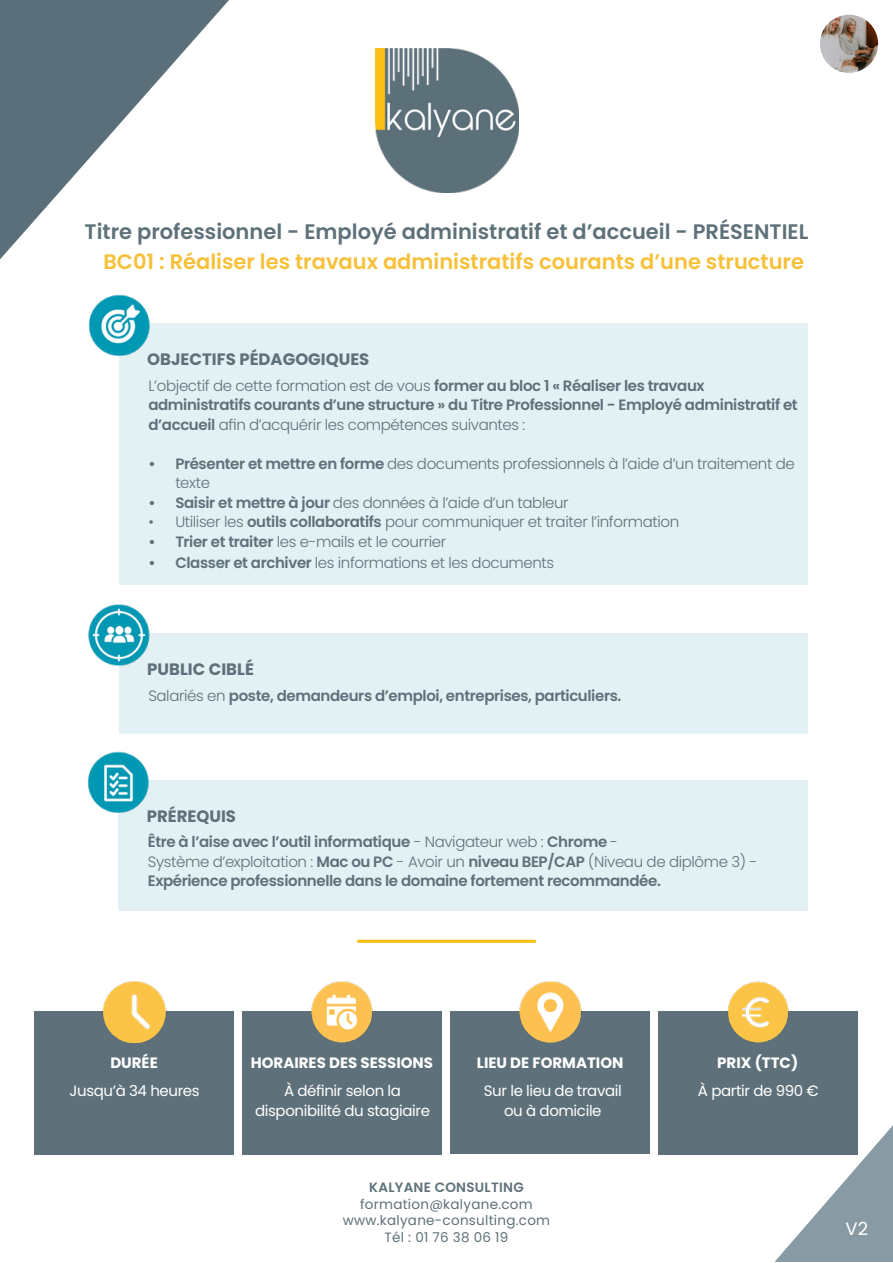
<style>
.page{position:relative;width:893px;height:1263px;background:#fff}
.page>*{position:absolute;margin:0;border:0;box-sizing:border-box;transform-origin:0 0}
.t1{font:600 21px "Poppins";color:#5e717a}
.t2{font:600 21px "Poppins";color:#f7c039}
.t3{font:18px "Poppins";color:#fff}
.t4{font:700 16.5px "Poppins";color:#5e717a}
.t5{font:600 15px/19.5px "Poppins";letter-spacing:-.025em;color:#5e717a}
.t6{font:300 15px/19.5px "Poppins";letter-spacing:-.025em;color:#5e717a}
.t7{font:15px/19.5px "Poppins";letter-spacing:-.025em;color:#fff;text-align:center}
.t8{font:700 15px "Poppins";color:#fff}
.t9{font:13.5px/16.5px "Poppins";letter-spacing:.02em;color:#5e717a;text-align:center}
.t10{font:600 13.5px "Poppins";letter-spacing:.02em;color:#5e717a}
.s1{font-weight:300}
.s2{font-weight:600}
</style>
<div class="page">
<div style="left:119px;top:323px;width:688px;height:261px;background:#e3f0f4"></div>
<img style="left:89px;top:295px;width:61px;height:61px">
<div style="left:119px;top:633px;width:688px;height:100px;background:#e3f0f4"></div>
<img style="left:88px;top:605px;width:62px;height:61px">
<div style="left:118px;top:780px;width:690px;height:130px;background:#e3f0f4"></div>
<img style="left:88px;top:751px;width:61px;height:62px">
<hr style="left:357px;top:940px;width:179px;height:3px;background:#fcbe0e">
<svg style="left:774px;top:1125px;width:119px;height:137px"></svg>
<svg style="left:0;top:0;width:229px;height:259px"></svg>
<img style="left:375px;top:49px;width:144px;height:143px">
<img style="left:820px;top:15px;width:58px;height:58px;border-radius:29px">
<div style="left:35px;top:1011px;width:199px;height:144px;background:#5e717a"></div>
<img style="left:102px;top:981px;width:65px;height:61px">
<div style="left:243px;top:1011px;width:199px;height:144px;background:#5e717a"></div>
<img style="left:311px;top:981px;width:62px;height:61px">
<div style="left:451px;top:1011px;width:199px;height:143px;background:#5e717a"></div>
<img style="left:519px;top:981px;width:63px;height:61px">
<div style="left:658px;top:1011px;width:199px;height:144px;background:#5e717a"></div>
<img style="left:727px;top:981px;width:62px;height:61px">
<h1 class="t1" style="left:85px;top:219px;width:725px">Titre professionnel - Employé administratif et d’accueil - PRÉSENTIEL</h1>
<h1 class="t2" style="left:103px;top:249px;width:702px">BC01 : Réaliser les travaux administratifs courants d’une structure</h1>
<p class="t4" style="left:147px;top:350px;width:224px">OBJECTIFS PÉDAGOGIQUES</p>
<p class="t5" style="left:148px;top:376px;width:651px"><span class="s1">L’objectif de cette formation est de vous</span> former au bloc 1 « Réaliser les travaux administratifs courants d’une structure » du Titre Professionnel - Employé administratif et d’accueil <span class="s1">afin d’acquérir les compétences suivantes :</span></p>
<p class="t6" style="left:175px;top:454px;width:621px;text-indent:-27px"><span class="s2">• Présenter et mettre en forme</span> des documents professionnels à l’aide d’un traitement de texte</p>
<p class="t6" style="left:148px;top:493px;width:422px"><span class="s2">• Saisir et mettre à jour</span> des données à l’aide d’un tableur</p>
<p class="t6" style="left:148px;top:512px;width:532px">• Utiliser les <span class="s2">outils collaboratifs</span> pour communiquer et traiter l’information</p>
<p class="t6" style="left:148px;top:532px;width:299px"><span class="s2">• Trier et traiter</span> les e-mails et le courrier</p>
<p class="t6" style="left:148px;top:553px;width:407px"><span class="s2">• Classer et archiver</span> les informations et les documents</p>
<p class="t4" style="left:147px;top:660px;width:108px">PUBLIC CIBLÉ</p>
<p class="t5" style="left:148px;top:686px;width:475px"><span class="s1">Salariés en</span> poste, demandeurs d’emploi, entreprises, particuliers.</p>
<p class="t4" style="left:147px;top:807px;width:91px">PRÉREQUIS</p>
<p class="t5" style="left:148px;top:832px;width:611px">Être à l’aise avec l’outil informatique <span class="s1">- Navigateur web :</span> Chrome <span class="s1">-<br>Système d’exploitation :</span> Mac ou PC <span class="s1">- Avoir un</span> niveau BEP/CAP <span class="s1">(Niveau de diplôme 3) -<br></span>Expérience professionnelle dans le domaine fortement recommandée.</p>
<p class="t8" style="left:110px;top:1054px;width:49px">DURÉE</p>
<p class="t7" style="left:70px;top:1081px;width:132px">Jusqu’à 34 heures</p>
<p class="t8" style="left:251px;top:1054px;width:184px">HORAIRES DES SESSIONS</p>
<p class="t7" style="left:255px;top:1081px;width:177px">À définir selon la disponibilité du stagiaire</p>
<p class="t8" style="left:477px;top:1054px;width:148px">LIEU DE FORMATION</p>
<p class="t7" style="left:484px;top:1081px;width:139px">Sur le lieu de travail ou à domicile</p>
<p class="t10" style="left:369px;top:1179px;width:156px">KALYANE CONSULTING</p>
<p class="t9" style="left:343px;top:1196px;width:209px">formation@kalyane.com www.kalyane-consulting.com<br>Tél : 01 76 38 06 19</p>
<p class="t8" style="left:717px;top:1054px;width:82px">PRIX (TTC)</p>
<p class="t7" style="left:698px;top:1081px;width:122px">À partir de 990 €</p>
<p class="t3" style="left:846px;top:1218px;width:24px">V2</p>
</div>
